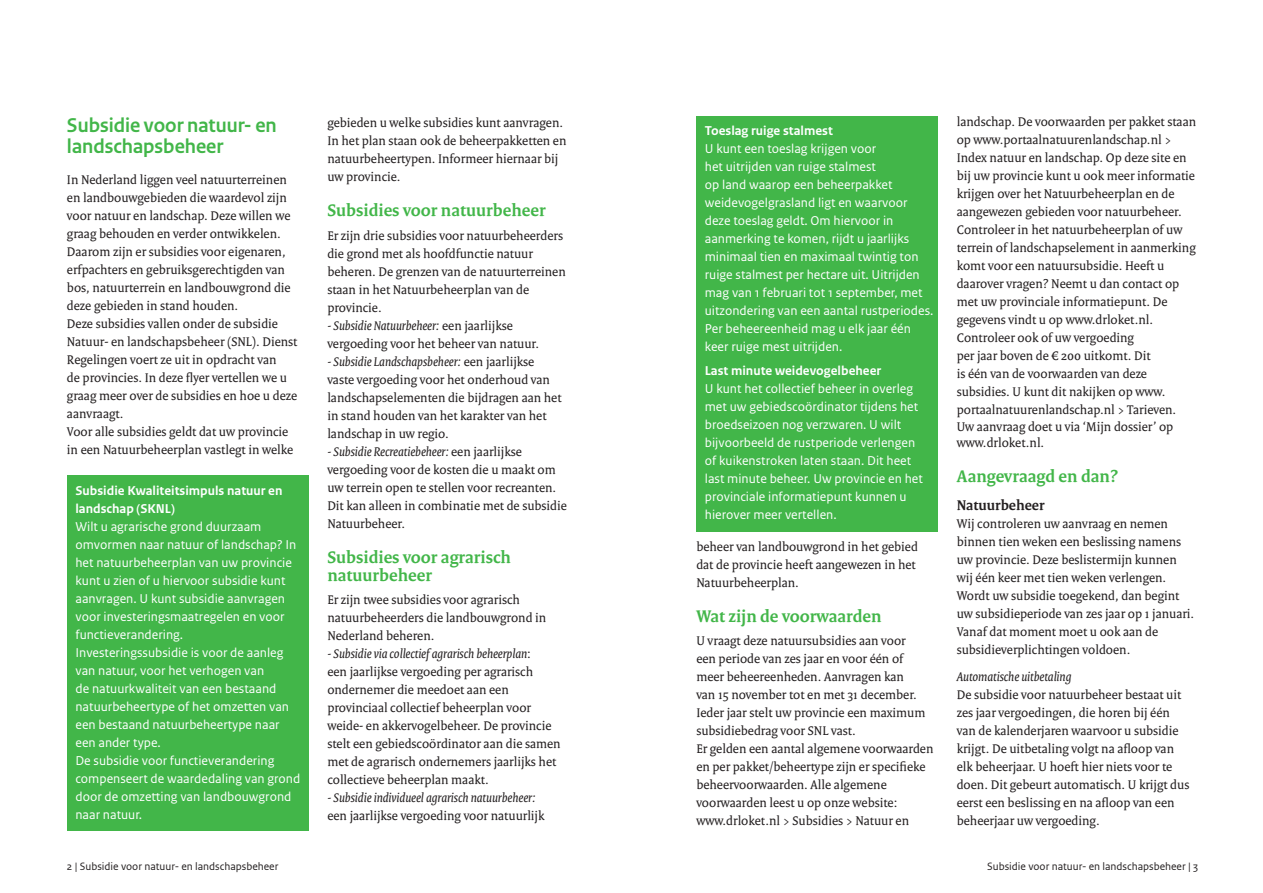
<style>
.page{position:relative;width:1263px;height:893px;background:#fff}
.page>*{position:absolute;margin:0;border:0;box-sizing:border-box;transform-origin:0 0}
.kop1{font:700 21px/21px "Rijksoverheid Sans Heading";color:#42b649}
.kop2{font:700 18px/18px "Rijksoverheid Serif";color:#42b649}
.alinea_kop{font:700 15px "Rijksoverheid Serif";color:#231f20}
.standaard_alinea{font:13.5px/18px "Rijksoverheid Serif";color:#231f20}
.kader_broodtekst{font:13.5px/18px "Rijksoverheid Sans Text";color:#fff}
.kader_kop{font:700 13.5px/18px "Rijksoverheid Sans Text";color:#fff}
.standaard_alinea-2{font:italic 13.5px/18px "Rijksoverheid Serif";color:#231f20}
.alineakop2{font:italic 13.5px "Rijksoverheid Serif";color:#231f20}
.t1{font:11.25px "Rijksoverheid Sans Text";color:#231f20}
.s1{font-style:italic}
.s2{font-style:normal}
</style>
<div class="page">
<div style="left:696px;top:116px;width:242px;height:415px;background:#42b649"></div>
<div style="left:67px;top:475px;width:242px;height:355px;background:#42b649"></div>
<p class="kop1" style="left:67px;top:115px;width:211px">Subsidie voor natuur- en landschapsbeheer</p>
<p class="standaard_alinea" style="left:67px;top:171px;width:225px">In Nederland liggen veel natuurterreinen en landbouwgebieden die waardevol zijn voor natuur en landschap. Deze willen we graag behouden en verder ontwikkelen.<br>Daarom zijn er subsidies voor eigenaren, erfpachters en gebruiksgerechtigden van bos, natuurterrein en landbouwgrond die deze gebieden in stand houden.</p>
<p class="standaard_alinea" style="left:67px;top:315px;width:232px">Deze subsidies vallen onder de subsidie Natuur- en landschapsbeheer (SNL). Dienst Regelingen voert ze uit in opdracht van<br>de provincies. In deze flyer vertellen we u graag meer over de subsidies en hoe u deze aanvraagt.</p>
<p class="standaard_alinea" style="left:67px;top:423px;width:228px">Voor alle subsidies geldt dat uw provincie in een Natuurbeheerplan vastlegt in welke</p>
<p class="kader_kop" style="left:75px;top:481px;width:208px">Subsidie Kwaliteitsimpuls natuur en landschap (SKNL)</p>
<p class="kader_broodtekst" style="left:75px;top:517px;width:222px">Wilt u agrarische grond duurzaam omvormen naar natuur of landschap? In het natuurbeheerplan van uw provincie kunt u zien of u hiervoor subsidie kunt aanvragen. U kunt subsidie aanvragen voor investeringsmaatregelen en voor functieverandering.</p>
<p class="kader_broodtekst" style="left:75px;top:643px;width:215px">Investeringssubsidie is voor de aanleg van natuur, voor het verhogen van<br>de natuurkwaliteit van een bestaand natuurbeheertype of het omzetten van een bestaand natuurbeheertype naar een ander type.</p>
<p class="kader_broodtekst" style="left:75px;top:751px;width:226px">De subsidie voor functieverandering compenseert de waardedaling van grond door de omzetting van landbouwgrond naar natuur.</p>
<p class="standaard_alinea" style="left:327px;top:114px;width:241px">gebieden u welke subsidies kunt aanvragen.<br>In het plan staan ook de beheerpakketten en natuurbeheertypen. Informeer hiernaar bij uw provincie.</p>
<p class="kop2" style="left:327px;top:201px;width:220px">Subsidies voor natuurbeheer</p>
<p class="standaard_alinea" style="left:327px;top:226px;width:240px">Er zijn drie subsidies voor natuurbeheerders die grond met als hoofdfunctie natuur beheren. De grenzen van de natuurterreinen staan in het Natuurbeheerplan van de provincie.</p>
<p class="standaard_alinea" style="left:327px;top:316px;width:213px"><span class="s1">- Subsidie Natuurbeheer:</span> een jaarlijkse vergoeding voor het beheer van natuur.</p>
<p class="standaard_alinea" style="left:327px;top:352px;width:236px"><span class="s1">- Subsidie Landschapsbeheer:</span> een jaarlijkse vaste vergoeding voor het onderhoud van landschapselementen die bijdragen aan het in stand houden van het karakter van het landschap in uw regio.</p>
<p class="standaard_alinea" style="left:327px;top:442px;width:241px"><span class="s1">- Subsidie Recreatiebeheer:</span> een jaarlijkse vergoeding voor de kosten die u maakt om uw terrein open te stellen voor recreanten.<br>Dit kan alleen in combinatie met de subsidie Natuurbeheer.</p>
<p class="kop2" style="left:327px;top:548px;width:185px">Subsidies voor agrarisch natuurbeheer</p>
<p class="standaard_alinea" style="left:327px;top:591px;width:220px">Er zijn twee subsidies voor agrarisch natuurbeheerders die landbouwgrond in<br>Nederland beheren.</p>
<p class="standaard_alinea" style="left:327px;top:645px;width:235px"><span class="s1">- Subsidie via collectief agrarisch beheerplan</span>:<br>een jaarlijkse vergoeding per agrarisch ondernemer die meedoet aan een provinciaal collectief beheerplan voor weide- en akkervogelbeheer. De provincie stelt een gebiedscoördinator aan die samen met de agrarisch ondernemers jaarlijks het collectieve beheerplan maakt.</p>
<p class="standaard_alinea-2" style="left:327px;top:789px;width:219px">- Subsidie individueel agrarisch natuurbeheer: <span class="s2">een jaarlijkse vergoeding voor natuurlijk</span></p>
<p class="kader_kop" style="left:705px;top:122px;width:130px">Toeslag ruige stalmest</p>
<p class="kader_broodtekst" style="left:705px;top:140px;width:230px">U kunt een toeslag krijgen voor<br>het uitrijden van ruige stalmest<br>op land waarop een beheerpakket weidevogelgrasland ligt en waarvoor deze toeslag geldt. Om hiervoor in aanmerking te komen, rijdt u jaarlijks minimaal tien en maximaal twintig ton ruige stalmest per hectare uit. Uitrijden mag van 1 februari tot 1 september, met uitzondering van een aantal rustperiodes.<br>Per beheereenheid mag u elk jaar één keer ruige mest uitrijden.</p>
<p class="kader_kop" style="left:705px;top:362px;width:178px">Last minute weidevogelbeheer</p>
<p class="kader_broodtekst" style="left:705px;top:380px;width:219px">U kunt het collectief beheer in overleg met uw gebiedscoördinator tijdens het broedseizoen nog verzwaren. U wilt bijvoorbeeld de rustperiode verlengen of kuikenstroken laten staan. Dit heet last minute beheer. Uw provincie en het provinciale informatiepunt kunnen u hierover meer vertellen.</p>
<p class="standaard_alinea" style="left:696px;top:537px;width:223px">beheer van landbouwgrond in het gebied dat de provincie heeft aangewezen in het<br>Natuurbeheerplan.</p>
<p class="kop2" style="left:696px;top:607px;width:187px">Wat zijn de voorwaarden</p>
<p class="standaard_alinea" style="left:696px;top:632px;width:230px">U vraagt deze natuursubsidies aan voor een periode van zes jaar en voor één of meer beheereenheden. Aanvragen kan van 15 november tot en met 31 december.<br>Ieder jaar stelt uw provincie een maximum subsidiebedrag voor SNL vast.</p>
<p class="standaard_alinea" style="left:696px;top:740px;width:239px">Er gelden een aantal algemene voorwaarden en per pakket/beheertype zijn er specifieke beheervoorwaarden. Alle algemene voorwaarden leest u op onze website: www.drloket.nl &gt; Subsidies &gt; Natuur en</p>
<p class="standaard_alinea" style="left:957px;top:113px;width:241px">landschap. De voorwaarden per pakket staan op www.portaalnatuurenlandschap.nl &gt; Index natuur en landschap. Op deze site en bij uw provincie kunt u ook meer informatie krijgen over het Natuurbeheerplan en de aangewezen gebieden voor natuurbeheer.</p>
<p class="standaard_alinea" style="left:957px;top:221px;width:241px">Controleer in het natuurbeheerplan of uw terrein of landschapselement in aanmerking komt voor een natuursubsidie. Heeft u daarover vragen? Neemt u dan contact op met uw provinciale informatiepunt. De gegevens vindt u op www.drloket.nl.</p>
<p class="standaard_alinea" style="left:957px;top:329px;width:221px">Controleer ook of uw vergoeding<br>per jaar boven de € 200 uitkomt. Dit<br>is één van de voorwaarden van deze subsidies. U kunt dit nakijken op www. portaalnatuurenlandschap.nl &gt; Tarieven.</p>
<p class="standaard_alinea" style="left:957px;top:418px;width:218px;line-height:16.5px">Uw aanvraag doet u via ‘Mijn dossier’ op www.drloket.nl.</p>
<p class="kop2" style="left:957px;top:467px;width:163px">Aangevraagd en dan?</p>
<p class="alinea_kop" style="left:957px;top:496px;width:89px">Natuurbeheer</p>
<p class="standaard_alinea" style="left:957px;top:515px;width:239px">Wij controleren uw aanvraag en nemen binnen tien weken een beslissing namens uw provincie. Deze beslistermijn kunnen wij één keer met tien weken verlengen.<br>Wordt uw subsidie toegekend, dan begint uw subsidieperiode van zes jaar op 1 januari.<br>Vanaf dat moment moet u ook aan de subsidieverplichtingen voldoen.</p>
<p class="alineakop2" style="left:957px;top:669px;width:116px">Automatische uitbetaling</p>
<p class="standaard_alinea" style="left:957px;top:686px;width:234px">De subsidie voor natuurbeheer bestaat uit zes jaar vergoedingen, die horen bij één van de kalenderjaren waarvoor u subsidie krijgt. De uitbetaling volgt na afloop van elk beheerjaar. U hoeft hier niets voor te doen. Dit gebeurt automatisch. U krijgt dus eerst een beslissing en na afloop van een beheerjaar uw vergoeding.</p>
<p class="t1" style="left:67px;top:860px;width:213px">2 | Subsidie voor natuur- en landschapsbeheer</p>
<p class="t1" style="left:987px;top:860px;width:212px">Subsidie voor natuur- en landschapsbeheer | 3</p>
</div>
